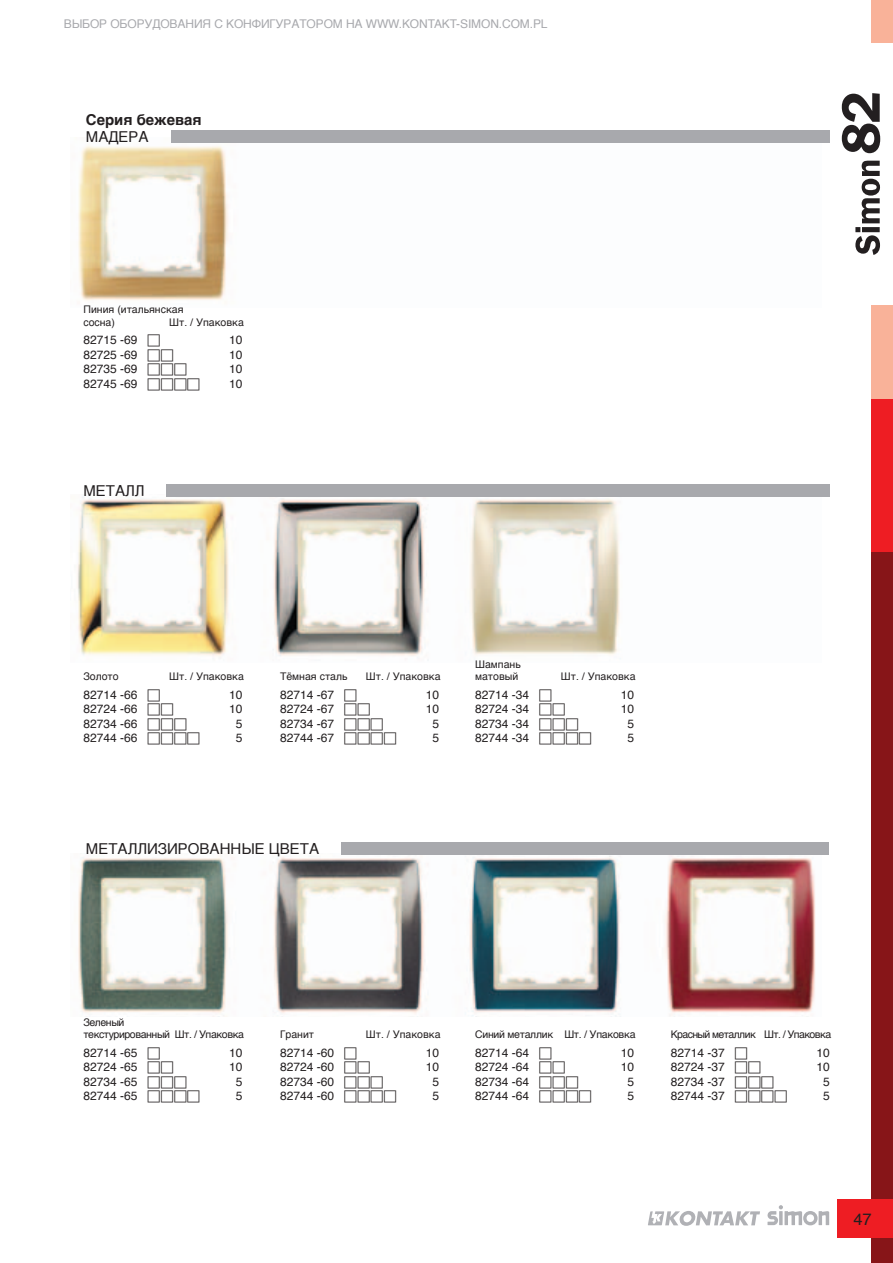
<style>
.page{position:relative;width:893px;height:1263px;background:#fff}
.page>*{position:absolute;margin:0;border:0;box-sizing:border-box;transform-origin:0 0}
.t1{font:16.5px "Helvetica";color:#231f20}
.t2{font:15px "Helvetica";color:#231f20}
.t3{font:700 15px "Helvetica";color:#231f20}
.t4{font:12px "Helvetica";color:#231f20}
.t5{font:12px "Helvetica";letter-spacing:-.01em;color:#a8a9ad}
.t6{font:10.5px/12.6px "Helvetica";color:#231f20}
.t7{font:10.5px/12.6px "Helvetica";letter-spacing:-.04em;color:#231f20}
.t8{font:10.5px "Helvetica";letter-spacing:-.055em;color:#231f20}
.t9{font:10.5px "Helvetica";letter-spacing:-.025em;color:#231f20}
</style>
<div class="page">
<img style="left:78px;top:855px;width:738px;height:162px">
<img style="left:77px;top:496px;width:543px;height:161px">
<img style="left:78px;top:145px;width:151px;height:156px">
<div style="left:171px;top:130px;width:658px;height:13px;background:#a8a9ad"></div>
<div style="left:341px;top:842px;width:488px;height:13px;background:#a8a9ad"></div>
<div style="left:166px;top:484px;width:663px;height:13px;background:#a8a9ad"></div>
<div style="left:872px;top:0;width:21px;height:43px;background:#f9b299"></div>
<div style="left:872px;top:305px;width:21px;height:116px;background:#f9b299"></div>
<div style="left:872px;top:399px;width:21px;height:455px;background:#ee1d23"></div>
<div style="left:872px;top:552px;width:21px;height:711px;background:#871518"></div>
<div style="left:838px;top:1199px;width:55px;height:38px;background:#ee1d23"></div>
<svg style="left:842px;top:93px;width:38px;height:162px"></svg>
<svg style="left:767px;top:1205px;width:62px;height:20px"></svg>
<svg style="left:648px;top:1211px;width:112px;height:15px"></svg>
<p class="t5" style="left:64px;top:15px;width:28px">ВЫБОР</p>
<p class="t5" style="left:110px;top:15px;width:10px">ОБОРУДОВАНИ</p>
<p class="t5" style="left:203px;top:15px;width:33px">Я С КОН</p>
<p class="t5" style="left:252px;top:15px;width:19px">ФИГУРАТОРОМ</p>
<p class="t5" style="left:346px;top:15px;width:32px">НА WWW</p>
<p class="t5" style="left:399px;top:15px;width:29px">.KONTA</p>
<p class="t5" style="left:442px;top:15px;width:99px">KT-SIMON .COM.PL</p>
<p class="t3" style="left:86px;top:108px;width:117px">Серия бежевая</p>
<p class="t2" style="left:86px;top:125px;width:12px">МАД</p>
<p class="t2" style="left:119px;top:125px;width:21px">ЕРА</p>
<p class="t6" style="left:83px;top:303px;width:102px">ПИНИЯ (ИТАЛЬЯНСКАЯ<br>СОСНА)</p>
<p class="t6" style="left:169px;top:316px;width:76px">ШТ. / УПАКОВКА</p>
<p class="t4" style="left:83px;top:331px;width:56px">82715 -69</p>
<p class="t4" style="left:229px;top:331px;width:15px">10</p>
<p class="t4" style="left:83px;top:345px;width:56px">82725 -69</p>
<p class="t4" style="left:229px;top:345px;width:15px">10</p>
<p class="t4" style="left:83px;top:360px;width:56px">82735 -69</p>
<p class="t4" style="left:229px;top:360px;width:15px">10</p>
<p class="t4" style="left:83px;top:374px;width:56px">82745 -69</p>
<p class="t4" style="left:229px;top:374px;width:15px">10</p>
<p class="t2" style="left:83px;top:479px;width:63px">МЕТАЛЛ</p>
<p class="t6" style="left:83px;top:671px;width:37px">ЗОЛОТО</p>
<p class="t6" style="left:169px;top:671px;width:76px">ШТ. / УПАКОВКА</p>
<p class="t4" style="left:83px;top:686px;width:56px">82714 -66</p>
<p class="t4" style="left:229px;top:686px;width:15px">10</p>
<p class="t4" style="left:83px;top:700px;width:56px">82724 -66</p>
<p class="t4" style="left:229px;top:700px;width:15px">10</p>
<p class="t4" style="left:83px;top:714px;width:56px">82734 -66</p>
<p class="t4" style="left:236px;top:714px;width:8px">5</p>
<p class="t4" style="left:83px;top:729px;width:56px">82744 -66</p>
<p class="t4" style="left:236px;top:729px;width:8px">5</p>
<p class="t6" style="left:280px;top:671px;width:69px">ТЁМНАЯ СТАЛЬ</p>
<p class="t6" style="left:366px;top:671px;width:76px">ШТ. / УПАКОВКА</p>
<p class="t4" style="left:280px;top:686px;width:56px">82714 -67</p>
<p class="t4" style="left:426px;top:686px;width:15px">10</p>
<p class="t4" style="left:280px;top:700px;width:56px">82724 -67</p>
<p class="t4" style="left:426px;top:700px;width:15px">10</p>
<p class="t4" style="left:280px;top:714px;width:56px">82734 -67</p>
<p class="t4" style="left:432px;top:714px;width:8px">5</p>
<p class="t4" style="left:280px;top:729px;width:56px">82744 -67</p>
<p class="t4" style="left:432px;top:729px;width:8px">5</p>
<p class="t6" style="left:475px;top:658px;width:47px">ШАМПАНЬ<br>МАТОВЫЙ</p>
<p class="t6" style="left:561px;top:671px;width:76px">ШТ. / УПАКОВКА</p>
<p class="t4" style="left:475px;top:686px;width:56px">82714 -34</p>
<p class="t4" style="left:621px;top:686px;width:15px">10</p>
<p class="t4" style="left:475px;top:700px;width:56px">82724 -34</p>
<p class="t4" style="left:621px;top:700px;width:15px">10</p>
<p class="t4" style="left:475px;top:714px;width:56px">82734 -34</p>
<p class="t4" style="left:627px;top:714px;width:8px">5</p>
<p class="t4" style="left:475px;top:729px;width:56px">82744 -34</p>
<p class="t4" style="left:627px;top:729px;width:8px">5</p>
<p class="t2" style="left:86px;top:837px;width:225px">МЕТАЛЛИЗИРОВАННЫЕ ЦВЕТА</p>
<p class="t7" style="left:83px;top:1016px;width:162px">ЗЕЛЕНЫЙ<br>ТЕКСТУРИРОВАННЫЙ ШТ. / УПАКОВКА</p>
<p class="t4" style="left:83px;top:1043px;width:56px">82714 -65</p>
<p class="t4" style="left:229px;top:1043px;width:15px">10</p>
<p class="t4" style="left:83px;top:1058px;width:56px">82724 -65</p>
<p class="t4" style="left:229px;top:1058px;width:15px">10</p>
<p class="t4" style="left:83px;top:1072px;width:56px">82734 -65</p>
<p class="t4" style="left:236px;top:1072px;width:8px">5</p>
<p class="t4" style="left:83px;top:1086px;width:56px">82744 -65</p>
<p class="t4" style="left:236px;top:1086px;width:8px">5</p>
<p class="t6" style="left:280px;top:1028px;width:36px">ГРАНИТ</p>
<p class="t6" style="left:366px;top:1028px;width:76px">ШТ. / УПАКОВКА</p>
<p class="t4" style="left:280px;top:1043px;width:56px">82714 -60</p>
<p class="t4" style="left:426px;top:1043px;width:15px">10</p>
<p class="t4" style="left:280px;top:1058px;width:56px">82724 -60</p>
<p class="t4" style="left:426px;top:1058px;width:15px">10</p>
<p class="t4" style="left:280px;top:1072px;width:56px">82734 -60</p>
<p class="t4" style="left:432px;top:1072px;width:8px">5</p>
<p class="t4" style="left:280px;top:1086px;width:56px">82744 -60</p>
<p class="t4" style="left:432px;top:1086px;width:8px">5</p>
<p class="t9" style="left:475px;top:1026px;width:162px">СИНИЙ МЕТАЛЛИК ШТ. / УПАКОВКА</p>
<p class="t4" style="left:475px;top:1043px;width:56px">82714 -64</p>
<p class="t4" style="left:621px;top:1043px;width:15px">10</p>
<p class="t4" style="left:475px;top:1058px;width:56px">82724 -64</p>
<p class="t4" style="left:621px;top:1058px;width:15px">10</p>
<p class="t4" style="left:475px;top:1072px;width:56px">82734 -64</p>
<p class="t4" style="left:627px;top:1072px;width:8px">5</p>
<p class="t4" style="left:475px;top:1086px;width:56px">82744 -64</p>
<p class="t4" style="left:627px;top:1086px;width:8px">5</p>
<p class="t8" style="left:671px;top:1026px;width:162px">КРАСНЫЙ МЕТАЛЛИК ШТ. / УПАКОВКА</p>
<p class="t4" style="left:671px;top:1043px;width:56px">82714 -37</p>
<p class="t4" style="left:816px;top:1043px;width:15px">10</p>
<p class="t4" style="left:671px;top:1058px;width:56px">82724 -37</p>
<p class="t4" style="left:816px;top:1058px;width:15px">10</p>
<p class="t4" style="left:671px;top:1072px;width:56px">82734 -37</p>
<p class="t4" style="left:823px;top:1072px;width:8px">5</p>
<p class="t4" style="left:671px;top:1086px;width:56px">82744 -37</p>
<p class="t4" style="left:823px;top:1086px;width:8px">5</p>
<h1 class="t1" style="left:853px;top:1206px;width:20px">47</h1>
</div>
